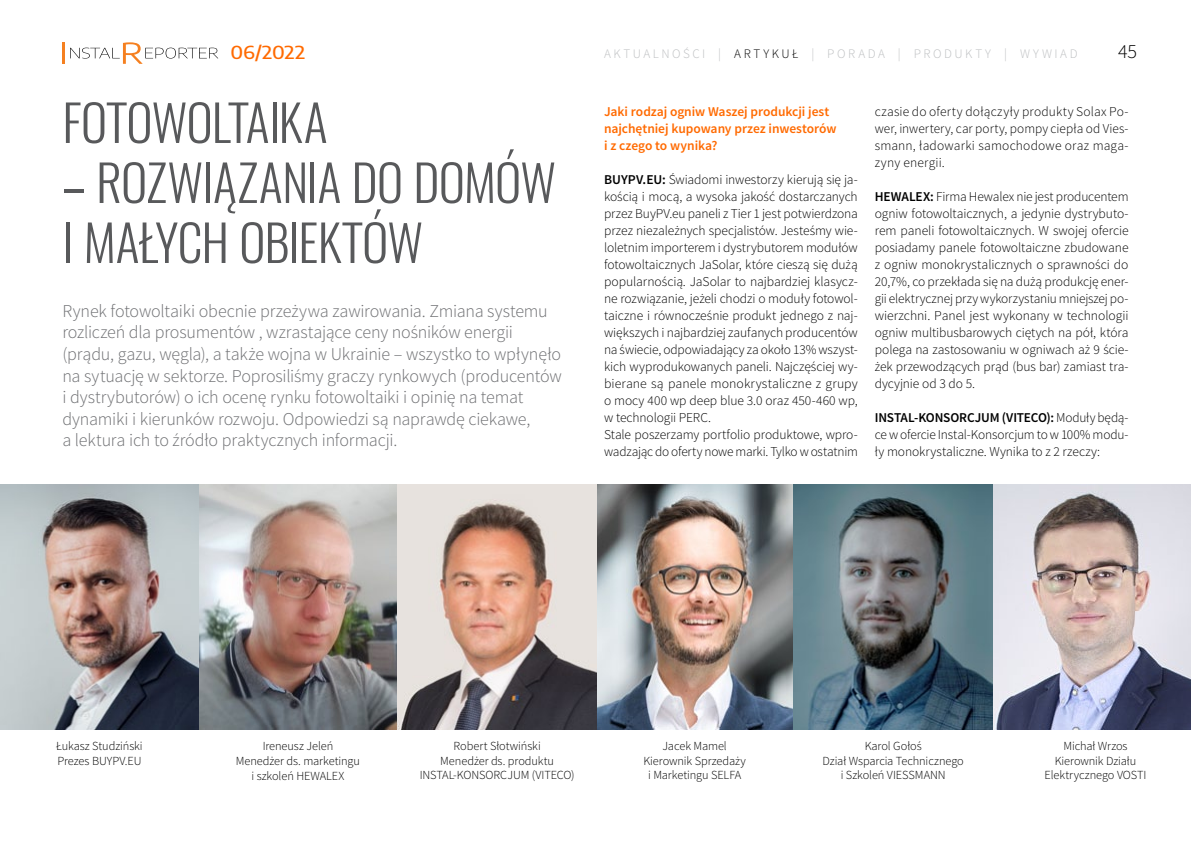
<style>
.page{position:relative;width:1191px;height:842px;background:#fff}
.page>*{position:absolute;margin:0;border:0;box-sizing:border-box;transform-origin:0 0}
.t1{font:300 50px/60px "Oswald";letter-spacing:-.015em;color:#58595b}
.t2{font:300 20px "Source Sans Pro";color:#000}
.t3{font:300 18px/21.6px "Source Sans Pro";letter-spacing:-.01em;color:#6d6e71}
.t4{font:500 18px "Encode Sans";letter-spacing:-.01em;color:#ff6a00;scale:1.11 1}
.t5{font:300 13.5px/17px "Source Sans Pro";letter-spacing:-.01em;color:#000;text-align:justify}
.t6{font:600 13.5px/17px "Source Sans Pro";letter-spacing:-.005em;color:#ff6a00}
.t7{font:300 13px "Source Sans Pro";letter-spacing:.195em;color:#bcbec0}
.t8{font:300 12.3px/14.8px "Source Sans Pro";letter-spacing:-.01em;color:#000;text-align:center}
.s1{color:#000}
.s2{font-weight:600}
</style>
<div class="page">
<hr style="left:62px;top:43px;width:3px;height:21px;background:#f58020">
<svg style="left:70px;top:42px;width:148px;height:22px"></svg>
<img style="left:397px;top:484px;width:794px;height:245px">
<img style="left:198px;top:484px;width:199px;height:245px">
<svg style="left:398px;top:484px;width:198px;height:245px;background:#b9a69e"></svg>
<svg style="left:794px;top:484px;width:198px;height:245px;background:#5c7079"></svg>
<img style="left:0;top:484px;width:198px;height:245px">
<h3 class="t4" style="left:230px;top:40px;width:69px">06/2022</h3>
<p class="t7" style="left:604px;top:46px;width:459px">AKTUALNOŚCI | <span class="s1">ARTYKUŁ</span> | PORADa | PRODUKTY | wywiad</p>
<h2 class="t2" style="left:1118px;top:39px;width:20px">45</h2>
<h1 class="t1" style="left:62px;top:93px;width:267px">FOTOWOLTAIKA</h1>
<h1 class="t1" style="left:62px;top:153px;width:495px">– ROZWIĄZANIA DO DOMÓW<br>I MAŁYCH OBIEKTÓW</h1>
<p class="t3" style="left:62px;top:300px;width:501px">Rynek fotowoltaiki obecnie przeżywa zawirowania. Zmiana systemu rozliczeń dla prosumentów , wzrastające ceny nośników energii (prądu, gazu, węgla), a także wojna w Ukrainie – wszystko to wpłynęło na sytuację w sektorze. Poprosiliśmy graczy rynkowych (producentów i dystrybutorów) o ich ocenę rynku fotowoltaiki i opinię na temat dynamiki i kierunków rozwoju. Odpowiedzi są naprawdę ciekawe,<br>a lektura ich to źródło praktycznych informacji.</p>
<p class="t6" style="left:604px;top:104px;width:234px">Jaki rodzaj ogniw Waszej produkcji jest najchętniej kupowany przez inwestorów i z czego to wynika?</p>
<p class="t5" style="left:604px;top:171px;width:255px;text-align:left"><span class="s2">BuyPV.eu:</span> Świadomi inwestorzy kierują się ja&shy;kością i mocą, a wysoka jakość dostarczanych przez BuyPV.eu paneli z Tier 1 jest potwierdzona przez niezależnych specjalistów. Jesteśmy wie&shy;loletnim importerem i dystrybutorem modułów fotowoltaicznych JaSolar, które cieszą się dużą popularnością. JaSolar to najbardziej klasycz&shy;ne rozwiązanie, jeżeli chodzi o moduły fotowol&shy;taiczne i równocześnie produkt jednego z naj&shy;większych i najbardziej zaufanych producentów na świecie, odpowiadający za około 13% wszyst&shy;kich wyprodukowanych paneli. Najczęściej wy&shy;bierane są panele monokrystaliczne z grupy o mocy 400 wp deep blue 3.0 oraz 450-460 wp, w technologii PERC.<br>Stale poszerzamy portfolio produktowe, wpro&shy;wadzając do oferty nowe marki. Tylko w ostatnim</p>
<p class="t5" style="left:875px;top:103px;width:255px">czasie do oferty dołączyły produkty Solax Po&shy;wer, inwertery, car porty, pompy ciepła od Vies&shy;smann, ładowarki samochodowe oraz maga&shy;zyny energii.</p>
<p class="t5" style="left:875px;top:188px;width:255px"><span class="s2">HEWALEX:</span> Firma Hewalex nie jest producentem ogniw fotowoltaicznych, a jedynie dystrybuto&shy;rem paneli fotowoltaicznych. W swojej ofercie posiadamy panele fotowoltaiczne zbudowane z ogniw monokrystalicznych o sprawności do 20,7%, co przekłada się na dużą produkcję ener&shy;gii elektrycznej przy wykorzystaniu mniejszej po&shy;wierzchni. Panel jest wykonany w technologii ogniw multibusbarowych ciętych na pół, która polega na zastosowaniu w ogniwach aż 9 ście&shy;żek przewodzących prąd (bus bar) zamiast tra&shy;dycyjnie od 3 do 5.</p>
<p class="t5" style="left:875px;top:409px;width:255px"><span class="s2">INSTAL-KONSORCJU M (VITECO):</span> Moduły będą&shy;ce w ofercie Instal-Konsorcjum to w 100% modu&shy;ły monokrystaliczne. Wynika to z 2 rzeczy:</p>
<p class="t8" style="left:56px;top:739px;width:88px;text-align:left">Łukasz Studziński<br>Prezes BuyPV.eu</p>
<p class="t8" style="left:440px;top:738px;width:115px">Robert Słotwiński<br>Menedżer ds. produktu</p>
<p class="t8" style="left:420px;top:768px;width:10px">Instal</p>
<p class="t8" style="left:453px;top:768px;width:19px">-Konsorcjum</p>
<p class="t8" style="left:532px;top:768px;width:17px">(Viteco</p>
<p class="t8" style="left:571px;top:768px;width:5px">)</p>
<p class="t8" style="left:236px;top:739px;width:126px">Ireneusz Jeleń<br>Menedżer ds. marketingu i szkoleń HEWALEX</p>
<p class="t8" style="left:643px;top:738px;width:104px">Jacek Mamel<br>Kierownik Sprzedaży i Marketingu SELFA</p>
<p class="t8" style="left:864px;top:738px;width:59px">Karol Gołoś</p>
<p class="t8" style="left:822px;top:753px;width:143px">Dział Wsparcia Technicznego</p>
<p class="t8" style="left:840px;top:768px;width:60px">i Szkoleń Viessmann</p>
<p class="t8" style="left:1044px;top:738px;width:103px">Michał Wrzos<br>Kierownik Działu<br>Elektrycznego VOSTI</p>
</div>
